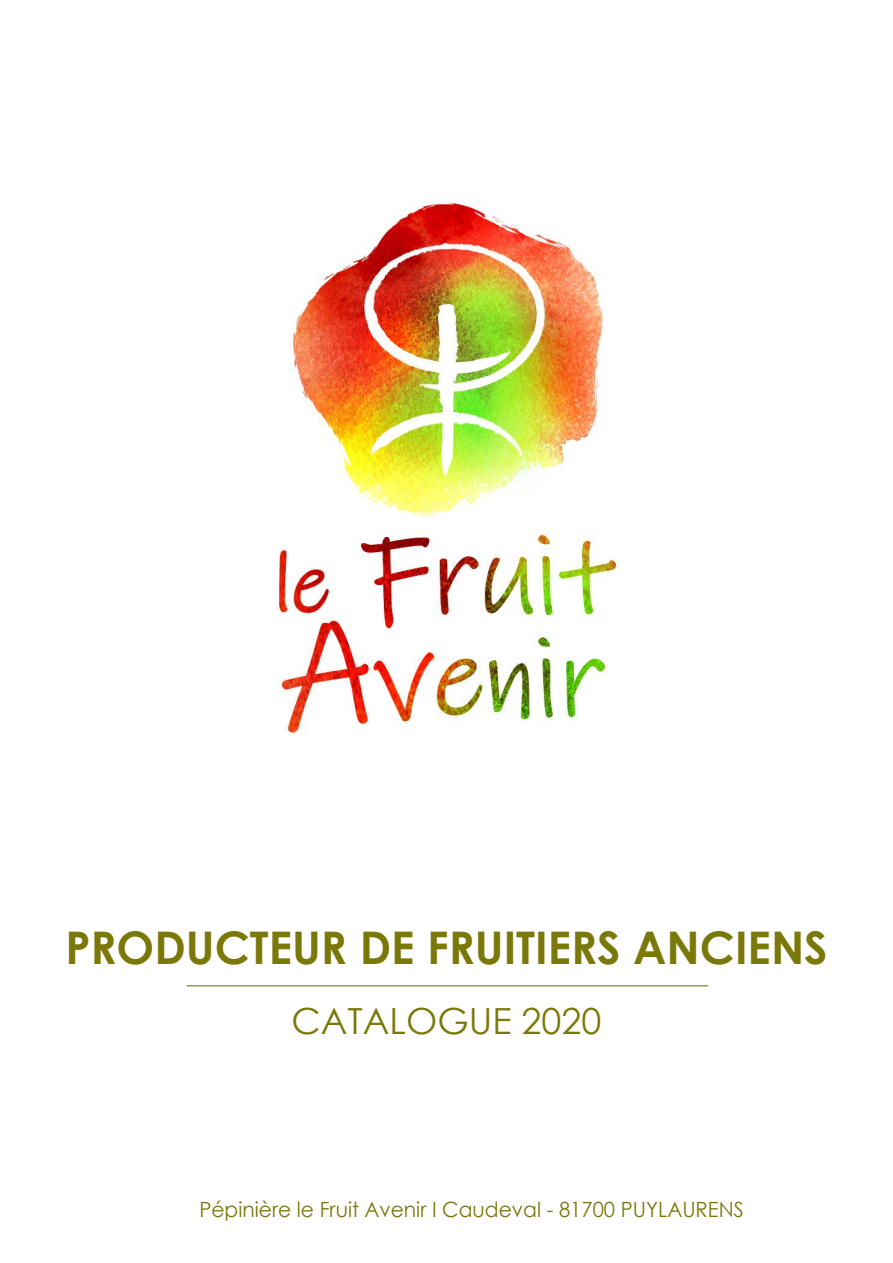
<style>
.page{position:relative;width:893px;height:1263px;background:#fff}
.page>*{position:absolute;margin:0;border:0;box-sizing:border-box;transform-origin:0 0}
.t1{font:700 45px "Century Gothic";color:#7a7808}
.t2{font:36px "Century Gothic";color:#7a7808}
.t3{font:21px "Century Gothic";color:#7a7808;scale:.96 1}
</style>
<div class="page">
<hr style="left:187px;top:985px;width:521px;height:1px;background:#7a7808">
<img style="left:279px;top:202px;width:338px;height:532px">
<p class="t1" style="left:65px;top:913px;width:764px">PRODUCTEUR DE FRUITIERS ANCIENS</p>
<p class="t2" style="left:292px;top:996px;width:311px">CATALOGUE 2020</p>
<p class="t3" style="left:199px;top:1195px;width:569px">Pépinière le Fruit Avenir I Caudeval - 81700 PUYLAURENS</p>
</div>
